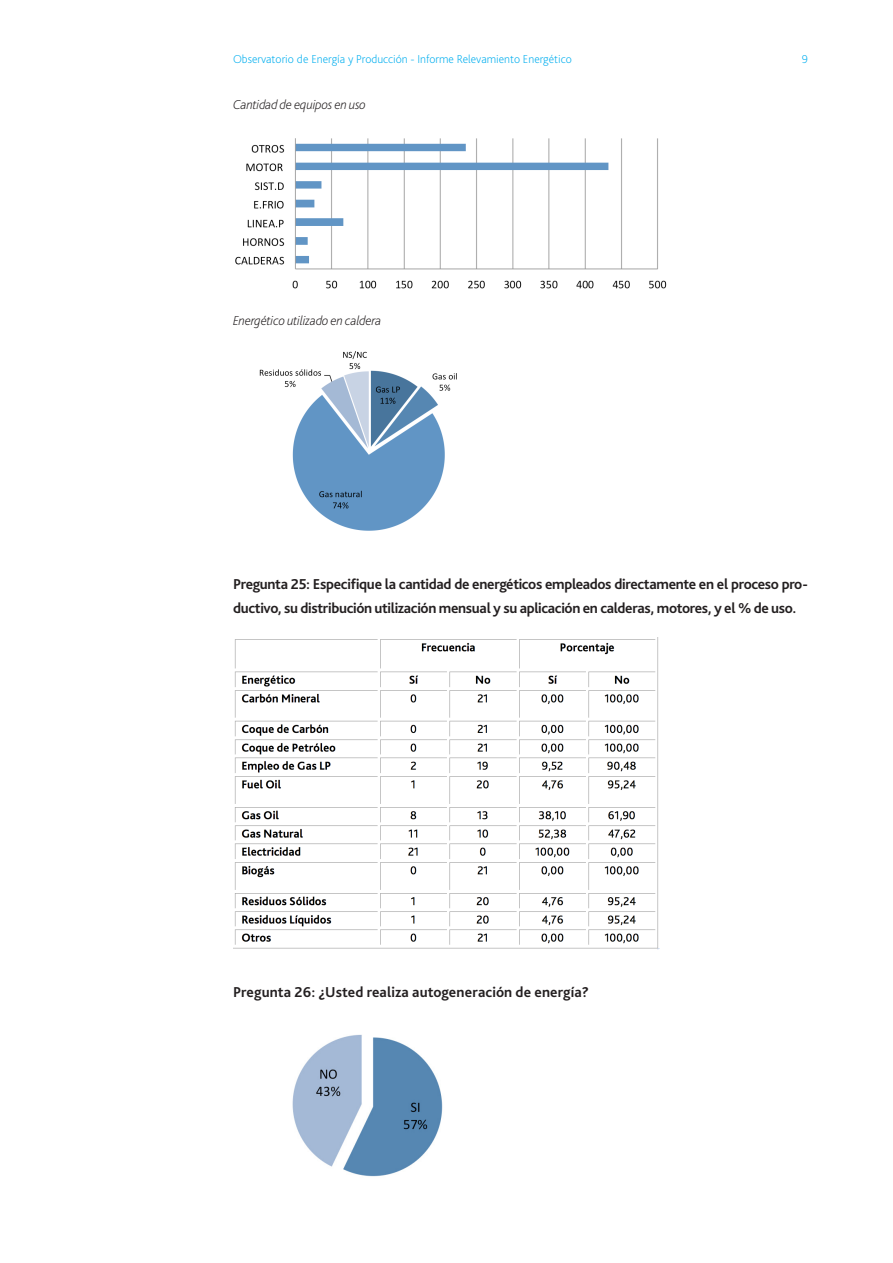
<style>
.page{position:relative;width:893px;height:1263px;background:#fff}
.page>*{position:absolute;margin:0;border:0;box-sizing:border-box;transform-origin:0 0}
.t1{font:700 15px/24px "Bliss Pro";letter-spacing:-.02em;color:#231f20}
.t2{font:700 15px "Bliss Pro";letter-spacing:.005em;color:#231f20}
.t3{font:italic 200 13.5px "Bliss Pro";letter-spacing:-.015em;color:#231f20}
.t4{font:200 12px "Bliss Pro";color:#00aeef}
</style>
<div class="page">
<img style="left:259px;top:351px;width:198px;height:180px">
<img style="left:235px;top:138px;width:432px;height:151px">
<img style="left:233px;top:637px;width:427px;height:313px">
<img style="left:292px;top:1034px;width:151px;height:143px">
<p class="t4" style="left:233px;top:51px;width:340px">Observatorio de Energía y Producción - Informe Relevamiento Energético</p>
<p class="t4" style="left:802px;top:51px;width:8px">9</p>
<p class="t3" style="left:233px;top:96px;width:134px">Cantidad de equipos en uso</p>
<p class="t3" style="left:233px;top:312px;width:150px">Energético utilizado en caldera</p>
<p class="t1" style="left:233px;top:572px;width:576px">Pregunta 25: Especifique la cantidad de energéticos empleados directamente en el proceso pro&shy;ductivo, su distribución utilización mensual y su aplicación en calderas, motores, y el % de uso.</p>
<p class="t2" style="left:233px;top:983px;width:357px">Pregunta 26: ¿Usted realiza autogeneración de energía?</p>
</div>
